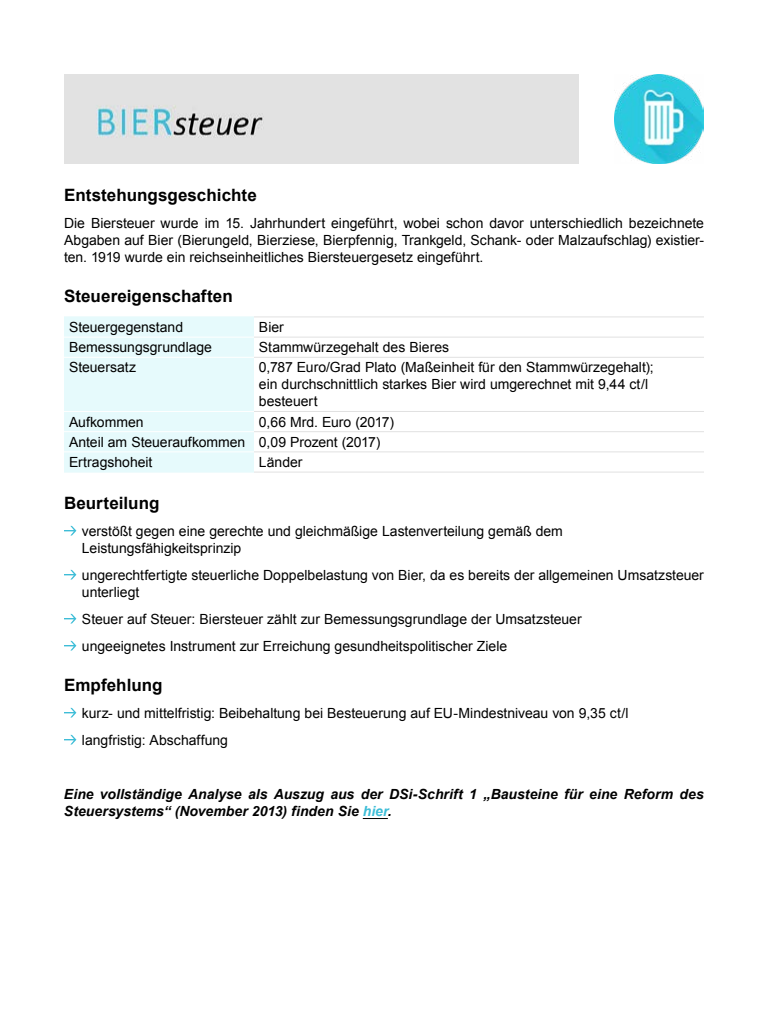
<style>
.page{position:relative;width:768px;height:1024px;background:#fff}
.page>*{position:absolute;margin:0;border:0;box-sizing:border-box;transform-origin:0 0}
.t1{font:700 17px "Arial";letter-spacing:.005em;color:#000}
.t2{font:14px/17px "Arial";color:#000}
.t3{font:italic 700 14px/17px "Arial";color:#000}
.s1{color:#3dbdd7}
</style>
<div class="page">
<svg style="left:363px;top:818px;width:25px;height:1px"></svg>
<div style="left:64px;top:317px;width:190px;height:155px;background:#e6fafc"></div>
<hr style="left:64px;top:472px;width:190px;height:1px;background:#e6fafc">
<hr style="left:64px;top:337px;width:190px;height:1px;background:#fff">
<hr style="left:64px;top:357px;width:190px;height:1px;background:#fff">
<hr style="left:64px;top:411px;width:190px;height:1px;background:#fff">
<hr style="left:64px;top:431px;width:190px;height:1px;background:#fff">
<hr style="left:64px;top:451px;width:190px;height:1px;background:#fff">
<hr style="left:64px;top:316px;width:190px;height:1px;background:#e6fafc">
<hr style="left:254px;top:316px;width:450px;height:1px;background:#e1e1e1">
<hr style="left:254px;top:337px;width:450px;height:1px;background:#e1e1e1">
<hr style="left:254px;top:357px;width:450px;height:1px;background:#e1e1e1">
<hr style="left:254px;top:411px;width:450px;height:1px;background:#e1e1e1">
<hr style="left:254px;top:431px;width:450px;height:1px;background:#e1e1e1">
<hr style="left:254px;top:451px;width:450px;height:1px;background:#e1e1e1">
<hr style="left:254px;top:472px;width:450px;height:1px;background:#e1e1e1">
<svg style="left:64px;top:526px;width:12px;height:10px"></svg>
<svg style="left:64px;top:570px;width:12px;height:10px"></svg>
<svg style="left:64px;top:614px;width:12px;height:10px"></svg>
<svg style="left:64px;top:641px;width:12px;height:10px"></svg>
<svg style="left:64px;top:708px;width:12px;height:10px"></svg>
<svg style="left:64px;top:735px;width:12px;height:10px"></svg>
<img style="left:614px;top:74px;width:90px;height:90px">
<div style="left:64px;top:74px;width:515px;height:90px;background:#e2e2e2"></div>
<p class="t1" style="left:64px;top:184px;width:194px">Entstehungsgeschichte</p>
<p class="t2" style="left:64px;top:215px;width:641px;text-align:justify">Die Biersteuer wurde im 15. Jahrhundert eingeführt, wobei schon davor unterschiedlich bezeichnete Abgaben auf Bier (Bierungeld, Bierziese, Bierpfennig, Trankgeld, Schank- oder Malzaufschlag) existier&shy;ten. 1919 wurde ein reichseinheitliches Biersteuergesetz eingeführt.</p>
<p class="t1" style="left:64px;top:285px;width:170px">Steuereigenschaften</p>
<p class="t2" style="left:69px;top:319px;width:116px">Steuergegenstand</p>
<p class="t2" style="left:259px;top:319px;width:26px">Bier</p>
<p class="t2" style="left:69px;top:339px;width:145px">Bemessungsgrundlage</p>
<p class="t2" style="left:259px;top:339px;width:192px">Stammwürzegehalt des Bieres</p>
<p class="t2" style="left:69px;top:359px;width:69px">Steuersatz</p>
<p class="t2" style="left:259px;top:359px;width:396px">0,787 Euro/Grad Plato (Maßeinheit für den Stammwürzegehalt); ein durchschnittlich starkes Bier wird umgerechnet mit 9,44 ct/l besteuert</p>
<p class="t2" style="left:69px;top:413px;width:76px">Aufkommen</p>
<p class="t2" style="left:69px;top:412px;width:327px;line-height:20.2px;text-indent:190px">0,66 Mrd. Euro (2017)<br>Anteil am Steueraufkommen 0,09 Prozent (2017)<br>Ertragshoheit</p>
<p class="t2" style="left:259px;top:454px;width:45px">Länder</p>
<p class="t1" style="left:64px;top:491px;width:97px">Beurteilung</p>
<p class="t2" style="left:82px;top:522px;width:482px">verstößt gegen eine gerechte und gleichmäßige Lastenverteilung gemäß dem<br>Leistungsfähigkeitsprinzip</p>
<p class="t2" style="left:82px;top:566px;width:623px">ungerechtfertigte steuerliche Doppelbelastung von Bier, da es bereits der allgemeinen Umsatzsteuer unterliegt</p>
<p class="t2" style="left:82px;top:605px;width:501px;line-height:27px">Steuer auf Steuer: Biersteuer zählt zur Bemessungsgrundlage der Umsatzsteuer ungeeignetes Instrument zur Erreichung gesundheitspolitischer Ziele</p>
<p class="t1" style="left:64px;top:673px;width:100px">Empfehlung</p>
<p class="t2" style="left:82px;top:699px;width:548px;line-height:27px">kurz- und mittelfristig: Beibehaltung bei Besteuerung auf EU-Mindestniveau von 9,35 ct/l langfristig: Abschaffung</p>
<p class="t3" style="left:64px;top:786px;width:641px">Eine vollständige Analyse als Auszug aus der DSi-Schrift 1 „Bausteine für eine Reform des<br>Steuersystems“ (November 2013) finden Sie <span class="s1">hier</span>.</p>
</div>
